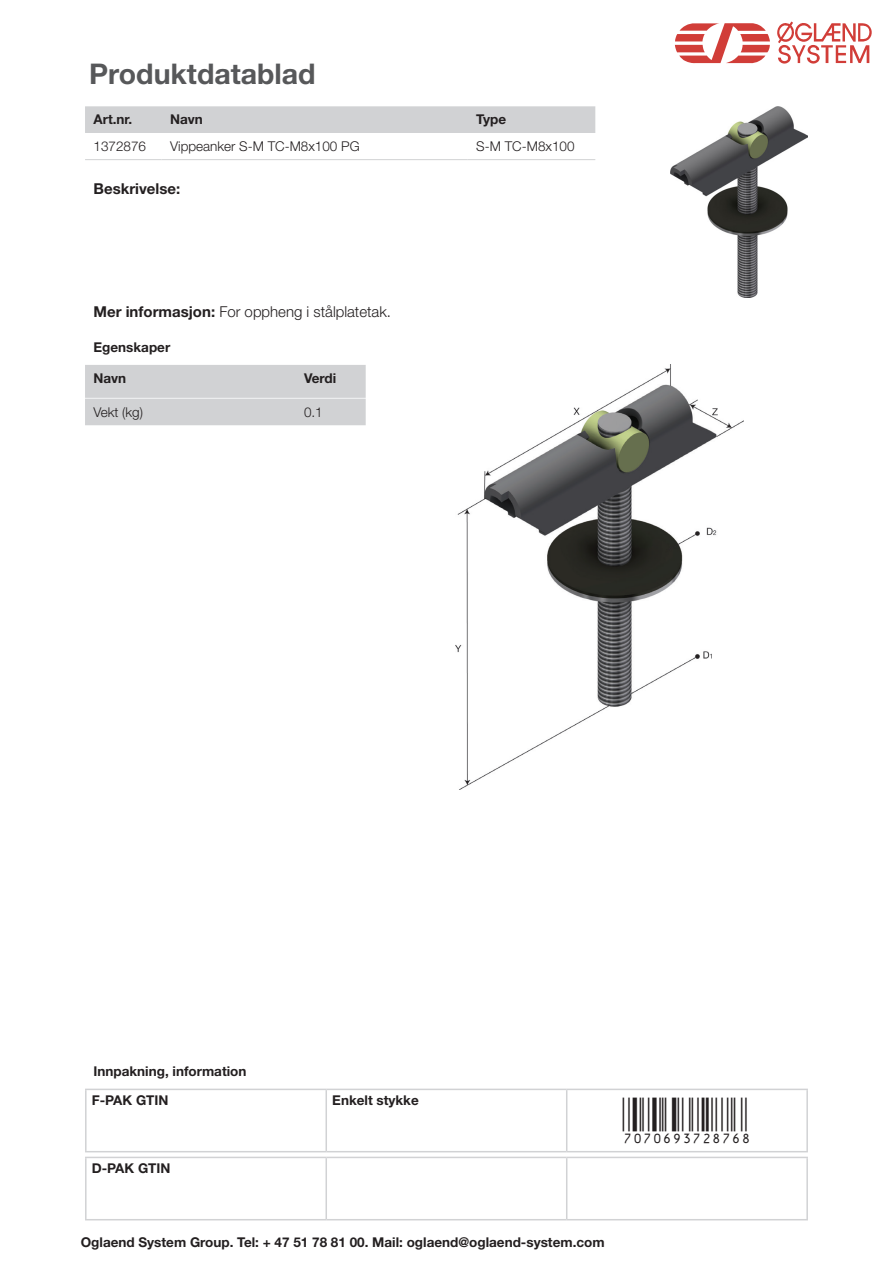
<style>
.page{position:relative;width:893px;height:1263px;background:#fff}
.page>*{position:absolute;margin:0;border:0;box-sizing:border-box;transform-origin:0 0}
.Artikel{font:45px "Viisas EAN Matala";color:#231f20}
.Artikel-2{font:700 28.5px "Helvetica Neue LT Std";color:#57585a}
.Artikel-3{font:300 15px "Helvetica Neue LT Std";color:#231f20}
.Artikel-4{font:700 15px "Helvetica Neue LT Std";color:#231f20}
.Artikel-5{font:700 13.5px/29.1px "Helvetica Neue LT Std";color:#231f20}
.Artikel-6{font:300 13.5px "Helvetica Neue LT Std";color:#231f20}
.s1{font-weight:700}
</style>
<div class="page">
<svg style="left:675px;top:23px;width:95px;height:40px"></svg>
<svg style="left:777px;top:21px;width:95px;height:43px"></svg>
<div style="left:85px;top:106px;width:510px;height:27px;background:#d1d2d4"></div>
<hr style="left:85px;top:159px;width:77px;height:1px;background:#d1d2d4">
<hr style="left:162px;top:159px;width:306px;height:1px;background:#d1d2d4">
<hr style="left:468px;top:159px;width:127px;height:1px;background:#d1d2d4">
<img style="left:670px;top:107px;width:138px;height:190px">
<img style="left:455px;top:365px;width:288px;height:424px">
<div style="left:85px;top:365px;width:281px;height:60px;background:#d1d2d4"></div>
<hr style="left:85px;top:1089px;width:241px;height:1px;background:#d1d2d4">
<hr style="left:85px;top:1090px;width:2px;height:61px;background:#d1d2d4">
<hr style="left:326px;top:1089px;width:241px;height:1px;background:#d1d2d4">
<hr style="left:325px;top:1090px;width:2px;height:61px;background:#d1d2d4">
<hr style="left:567px;top:1089px;width:241px;height:1px;background:#d1d2d4">
<hr style="left:566px;top:1090px;width:1px;height:61px;background:#d1d2d4">
<hr style="left:806px;top:1090px;width:2px;height:61px;background:#d1d2d4">
<hr style="left:85px;top:1151px;width:241px;height:1px;background:#d1d2d4">
<hr style="left:326px;top:1151px;width:241px;height:1px;background:#d1d2d4">
<hr style="left:567px;top:1151px;width:241px;height:1px;background:#d1d2d4">
<hr style="left:85px;top:1157px;width:241px;height:1px;background:#d1d2d4">
<hr style="left:85px;top:1158px;width:2px;height:61px;background:#d1d2d4">
<hr style="left:326px;top:1157px;width:241px;height:1px;background:#d1d2d4">
<hr style="left:325px;top:1158px;width:2px;height:61px;background:#d1d2d4">
<hr style="left:567px;top:1157px;width:241px;height:1px;background:#d1d2d4">
<hr style="left:566px;top:1158px;width:1px;height:61px;background:#d1d2d4">
<hr style="left:806px;top:1158px;width:2px;height:61px;background:#d1d2d4">
<hr style="left:85px;top:1219px;width:241px;height:1px;background:#d1d2d4">
<hr style="left:326px;top:1219px;width:241px;height:1px;background:#d1d2d4">
<hr style="left:567px;top:1219px;width:241px;height:1px;background:#d1d2d4">
<p class="Artikel-2" style="left:89px;top:56px;width:228px">Produktdatablad</p>
<p class="Artikel-5" style="left:94px;top:105px;width:40px">Art.nr.</p>
<p class="Artikel-5" style="left:170px;top:105px;width:34px">Navn</p>
<p class="Artikel-5" style="left:476px;top:105px;width:32px">Type</p>
<p class="Artikel-6" style="left:94px;top:138px;width:54px">1372876</p>
<p class="Artikel-6" style="left:170px;top:138px;width:191px">Vippeanker S-M TC-M8x100 PG</p>
<p class="Artikel-6" style="left:476px;top:138px;width:100px">S-M TC-M8x100</p>
<p class="Artikel-4" style="left:94px;top:179px;width:88px">Beskrivelse:</p>
<p class="Artikel-3" style="left:94px;top:302px;width:299px"><span class="s1">Mer informasjon:</span> For oppheng i stålplatetak.</p>
<p class="Artikel-5" style="left:94px;top:332px;width:78px">Egenskaper</p>
<p class="Artikel-5" style="left:94px;top:363px;width:34px">Navn</p>
<p class="Artikel-5" style="left:304px;top:363px;width:34px">Verdi</p>
<p class="Artikel-6" style="left:94px;top:404px;width:51px">Vekt (kg)</p>
<p class="Artikel-6" style="left:304px;top:404px;width:20px">0.1</p>
<p class="Artikel-5" style="left:92px;top:1056px;width:156px">Innpakning, information<br>F-PAK GTIN</p>
<p class="Artikel-5" style="left:92px;top:1153px;width:80px">D-PAK GTIN</p>
<p class="Artikel-5" style="left:332px;top:1085px;width:88px">Enkelt stykke</p>
<p class="Artikel" style="left:623px;top:1097px;width:130px">7070693728768</p>
<p class="Artikel-5" style="left:81px;top:1227px;width:525px">Oglaend System Group. Tel: + 47 51 78 81 00. Mail: oglaend@oglaend-system.com</p>
</div>
